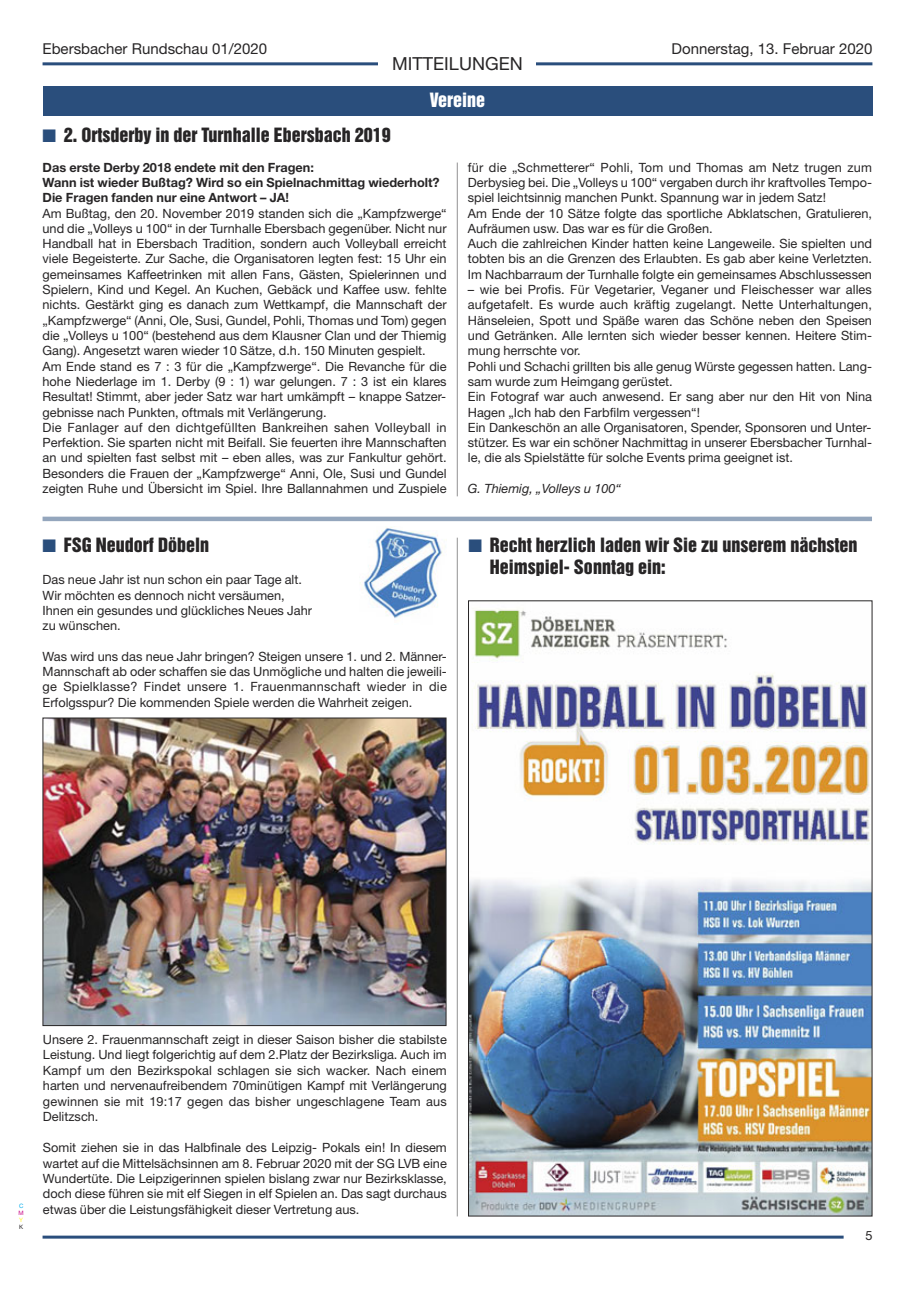
<style>
.page{position:relative;width:915px;height:1293px;background:#fff}
.page>*{position:absolute;margin:0;border:0;box-sizing:border-box;transform-origin:0 0}
.t1{font:18px/22.4px "Helvetica Inserat";color:#272526}
.t2{font:18px "Helvetica Neue";color:#272526}
.t3{font:18px "Helvetica Inserat";color:#fff}
.t4{font:15px "Helvetica Neue";color:#272526}
.t5{font:12.75px/15.3px "Helvetica Neue";color:#272526}
.t6{font:700 12.75px/15.3px "Helvetica Neue";color:#272526}
.t7{font:italic 12.75px "Helvetica Neue";color:#272526}
.t8{font:6px "Helvetica Neue";color:#00acec}
.t9{font:6px "Helvetica Neue";color:#c90b88}
.t10{font:6px "Helvetica Neue";color:#fff029}
.t11{font:6px "Helvetica Neue";color:#272526}
.s1{color:#2a4e7c}
</style>
<div class="page">
<hr style="left:43px;top:1235px;width:800px;height:3px;background:#2a4e7c">
<hr style="left:43px;top:62px;width:829px;height:3px;background:#2a4e7c">
<div style="left:378px;top:57px;width:158px;height:17px;background:#fff"></div>
<div style="left:43px;top:86px;width:829px;height:30px;background:#2a4e7c"></div>
<div style="left:43px;top:516px;width:828px;height:5px;background:#94a6bd"></div>
<hr style="left:457px;top:162px;width:1px;height:334px;background:#939293">
<img style="left:360px;top:527px;width:84px;height:92px">
<img style="left:45px;top:719px;width:399px;height:305px">
<div style="left:43px;top:717px;width:403px;height:309px;border:1px solid #272526"></div>
<img style="left:470px;top:609px;width:400px;height:605px">
<hr style="left:456px;top:537px;width:1px;height:679px;background:#939293">
<p class="t4" style="left:43px;top:44px;width:226px">Ebersbacher Rundschau 01/2020</p>
<p class="t4" style="left:671px;top:44px;width:202px">Donnerstag, 13. Februar 2020</p>
<h1 class="t2" style="left:392px;top:57px;width:132px">MITTEILUNGEN</h1>
<h1 class="t3" style="left:429px;top:93px;width:57px">Vereine</h1>
<h1 class="t1" style="left:43px;top:125px;width:350px"><span class="s1">■</span> 2. Ortsderby in der Turnhalle Ebersbach 2019</h1>
<p class="t6" style="left:43px;top:161px;width:398px">Das erste Derby 2018 endete mit den Fragen:<br>Wann ist wieder Bußtag? Wird so ein Spielnachmittag wiederholt?<br>Die Fragen fanden nur eine Antwort – JA!</p>
<p class="t5" style="left:43px;top:207px;width:405px">Am Bußtag, den 20. November 2019 standen sich die „Kampfzwerge“ und die „Volleys u 100“ in der Turnhalle Ebersbach gegenüber. Nicht nur Handball hat in Ebersbach Tradition, sondern auch Volleyball erreicht viele Begeisterte. Zur Sache, die Organisatoren legten fest: 15 Uhr ein gemeinsames Kaffeetrinken mit allen Fans, Gästen, Spielerinnen und Spielern, Kind und Kegel. An Kuchen, Gebäck und Kaffee usw. fehlte nichts. Gestärkt ging es danach zum Wettkampf, die Mannschaft der „Kampfzwerge“ (Anni, Ole, Susi, Gundel, Pohli, Thomas und Tom) gegen die „Volleys u 100“ (bestehend aus dem Klausner Clan und der Thiemig Gang). Angesetzt waren wieder 10 Sätze, d.h. 150 Minuten gespielt.<br>Am Ende stand es 7 : 3 für die „Kampfzwerge“. Die Revanche für die hohe Niederlage im 1. Derby (9 : 1) war gelungen. 7 : 3 ist ein klares Resultat! Stimmt, aber jeder Satz war hart umkämpft – knappe Satzer&shy;gebnisse nach Punkten, oftmals mit Verlängerung.<br>Die Fanlager auf den dichtgefüllten Bankreihen sahen Volleyball in Perfektion. Sie sparten nicht mit Beifall. Sie feuerten ihre Mannschaften an und spielten fast selbst mit – eben alles, was zur Fankultur gehört.<br>Besonders die Frauen der „Kampfzwerge“ Anni, Ole, Susi und Gundel zeigten Ruhe und Übersicht im Spiel. Ihre Ballannahmen und Zuspiele</p>
<p class="t5" style="left:468px;top:161px;width:405px">für die „Schmetterer“ Pohli, Tom und Thomas am Netz trugen zum Derbysieg bei. Die „Volleys u 100“ vergaben durch ihr kraftvolles Tempo&shy;spiel leichtsinnig manchen Punkt. Spannung war in jedem Satz!<br>Am Ende der 10 Sätze folgte das sportliche Abklatschen, Gratulieren, Aufräumen usw. Das war es für die Großen.<br>Auch die zahlreichen Kinder hatten keine Langeweile. Sie spielten und tobten bis an die Grenzen des Erlaubten. Es gab aber keine Verletzten.<br>Im Nachbarraum der Turnhalle folgte ein gemeinsames Abschlussessen</p>
<p class="t5" style="left:468px;top:283px;width:405px">– wie bei Profis. Für Vegetarier, Veganer und Fleischesser war alles aufgetafelt. Es wurde auch kräftig zugelangt. Nette Unterhaltungen, Hänseleien, Spott und Späße waren das Schöne neben den Speisen und Getränken. Alle lernten sich wieder besser kennen. Heitere Stim&shy;mung herrschte vor.<br>Pohli und Schachi grillten bis alle genug Würste gegessen hatten. Lang&shy;sam wurde zum Heimgang gerüstet.<br>Ein Fotograf war auch anwesend. Er sang aber nur den Hit von Nina Hagen „Ich hab den Farbfilm vergessen“!<br>Ein Dankeschön an alle Organisatoren, Spender, Sponsoren und Unter&shy;stützer. Es war ein schöner Nachmittag in unserer Ebersbacher Turnhal&shy;le, die als Spielstätte für solche Events prima geeignet ist.</p>
<p class="t7" style="left:468px;top:484px;width:155px">G. Thiemig, „Volleys u 100“</p>
<h1 class="t1" style="left:43px;top:534px;width:168px"><span class="s1">■</span> FSG Neudorf Döbeln</h1>
<p class="t5" style="left:43px;top:573px;width:271px">Das neue Jahr ist nun schon ein paar Tage alt.<br>Wir möchten es dennoch nicht versäumen, Ihnen ein gesundes und glückliches Neues Jahr zu wünschen.</p>
<p class="t5" style="left:43px;top:650px;width:405px;text-align:justify">Was wird uns das neue Jahr bringen? Steigen unsere 1. und 2. Männer-Mannschaft ab oder schaffen sie das Unmögliche und halten die jeweili&shy;ge Spielklasse? Findet unsere 1. Frauenmannschaft wieder in die Erfolgsspur? Die kommenden Spiele werden die Wahrheit zeigen.</p>
<h1 class="t1" style="left:489px;top:534px;width:369px;text-indent:-21px"><span class="s1">■</span> Recht herzlich laden wir Sie zu unserem nächsten<br>Heimspiel- Sonntag ein:</h1>
<p class="t8" style="left:19px;top:1203px;width:6px">C</p>
<p class="t9" style="left:19px;top:1210px;width:7px">M</p>
<p class="t10" style="left:19px;top:1217px;width:5px">Y</p>
<p class="t11" style="left:19px;top:1225px;width:6px">K</p>
<p class="t5" style="left:43px;top:1033px;width:405px;text-align:justify">Unsere 2. Frauenmannschaft zeigt in dieser Saison bisher die stabilste Leistung. Und liegt folgerichtig auf dem 2.Platz der Bezirksliga. Auch im Kampf um den Bezirkspokal schlagen sie sich wacker. Nach einem harten und nervenaufreibendem 70minütigen Kampf mit Verlängerung gewinnen sie mit 19:17 gegen das bisher ungeschlagene Team aus Delitzsch.</p>
<p class="t5" style="left:43px;top:1141px;width:405px;text-align:justify">Somit ziehen sie in das Halbfinale des Leipzig- Pokals ein! In diesem wartet auf die Mittelsächsinnen am 8. Februar 2020 mit der SG LVB eine Wundertüte. Die Leipzigerinnen spielen bislang zwar nur Bezirksklasse, doch diese führen sie mit elf Siegen in elf Spielen an. Das sagt durchaus etwas über die Leistungsfähigkeit dieser Vertretung aus.</p>
<p class="t5" style="left:865px;top:1228px;width:9px">5</p>
</div>
